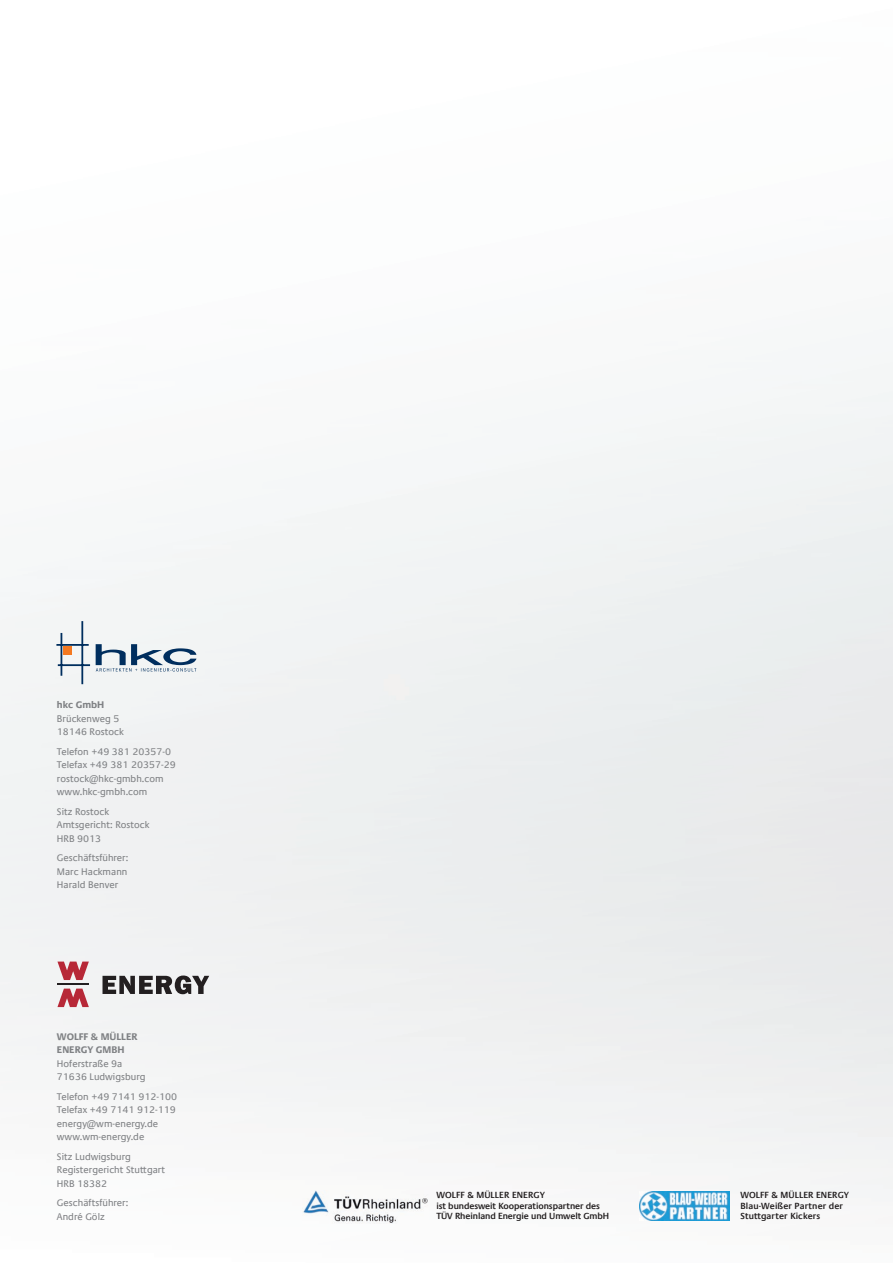
<style>
.page{position:relative;width:893px;height:1263px;background:#fff}
.page>*{position:absolute;margin:0;border:0;box-sizing:border-box;transform-origin:0 0}
.t1{font:9.75px/13.5px "Praxis Com";color:#808285}
.t2{font:700 9.75px/13.5px "Praxis Com";color:#808285}
.t3{font:600 9px/10.5px "Praxis Com";letter-spacing:-.01em;color:#231f20}
.t4{font:600 9px/10.5px "Praxis Com";letter-spacing:.01em;color:#231f20}
</style>
<div class="page">
<div style="left:0;top:362px;width:893px;height:859px;background:#f1f2f3"></div>
<img style="left:303px;top:1190px;width:125px;height:34px">
<img style="left:639px;top:1191px;width:90px;height:29px">
<hr style="left:57px;top:984px;width:32px;height:1px;background:#231f20">
<svg style="left:57px;top:988px;width:32px;height:19px"></svg>
<svg style="left:57px;top:961px;width:32px;height:19px"></svg>
<svg style="left:103px;top:975px;width:106px;height:19px"></svg>
<div style="left:63px;top:646px;width:9px;height:8px;background:#f47921"></div>
<hr style="left:61px;top:633px;width:1px;height:43px;background:#002e5e">
<hr style="left:81px;top:621px;width:2px;height:63px;background:#002e5e">
<hr style="left:56px;top:644px;width:33px;height:2px;background:#002e5e">
<hr style="left:58px;top:664px;width:32px;height:2px;background:#002e5e">
<svg style="left:96px;top:644px;width:100px;height:27px"></svg>
<p class="t2" style="left:57px;top:698px;width:49px">hkc GmbH</p>
<p class="t1" style="left:57px;top:712px;width:68px">Brückenweg 5<br>18146 Rostock</p>
<p class="t1" style="left:57px;top:745px;width:120px">Telefon +49 381 20357-0<br>Telefax +49 381 20357-29 rostock@hkc-gmbh.com www.hkc-gmbh.com</p>
<p class="t1" style="left:57px;top:805px;width:94px">Sitz Rostock<br>Amtsgericht: Rostock<br>HRB 9013</p>
<p class="t1" style="left:57px;top:851px;width:73px;text-align:justify">Geschäftsführer:<br>Marc Hackmann Harald Benver</p>
<p class="t2" style="left:57px;top:1029px;width:82px">WOLFF &amp; MÜLLER<br>ENERGY GMBH</p>
<p class="t1" style="left:57px;top:1056px;width:90px">Hoferstraße 9a<br>71636 Ludwigsburg</p>
<p class="t1" style="left:57px;top:1089px;width:122px">Telefon +49 7141 912-100<br>Telefax +49 7141 912-119 energy@wm-energy.de www.wm-energy.de</p>
<p class="t1" style="left:57px;top:1149px;width:110px">Sitz Ludwigsburg<br>Registergericht Stuttgart<br>HRB 18382</p>
<p class="t1" style="left:57px;top:1196px;width:73px">Geschäftsführer:<br>André Gölz</p>
<p class="t3" style="left:436px;top:1190px;width:174px">WOLFF &amp; MÜLLER ENERGY<br>ist bundesweit Kooperationspartner des<br>TÜV Rheinland Energie und Umwelt GmbH</p>
<p class="t4" style="left:740px;top:1190px;width:110px">WOLFF &amp; MÜLLER ENERGY<br>Blau-Weißer Partner der<br>Stuttgarter Kickers</p>
</div>
